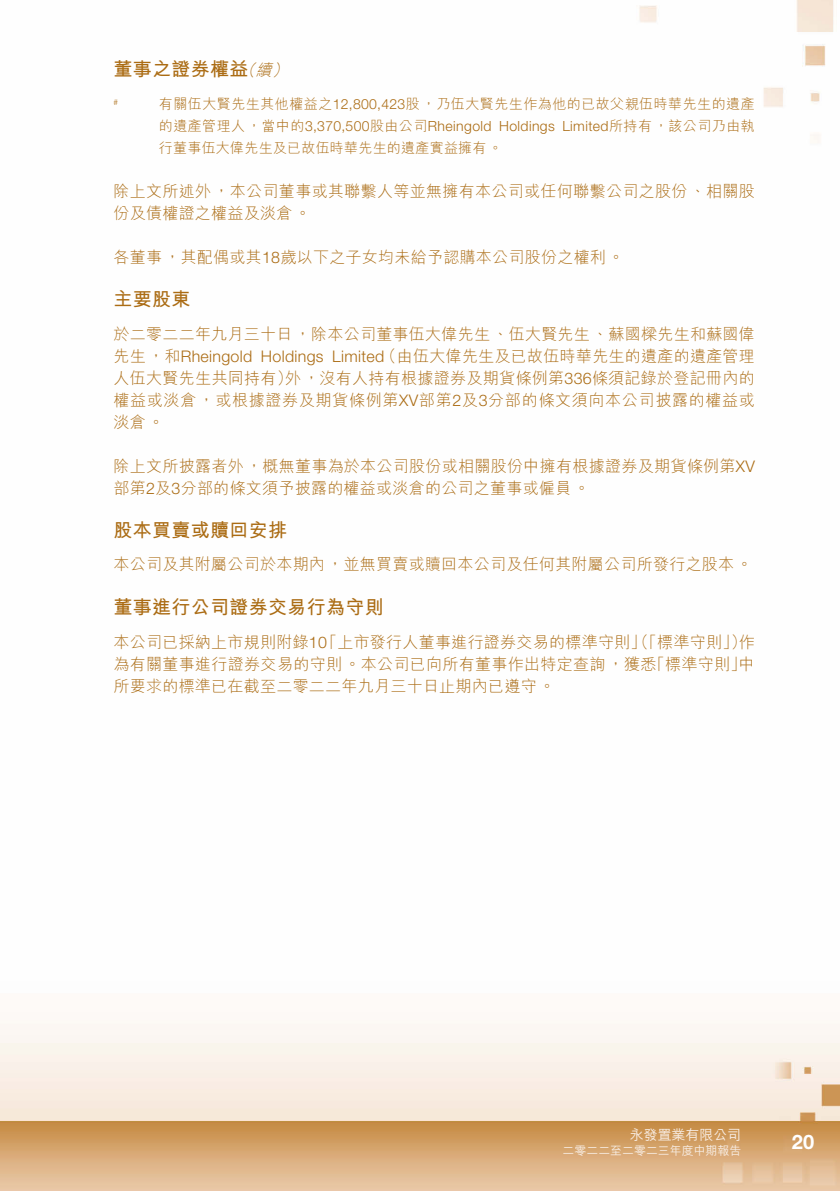
<style>
.page{position:relative;width:840px;height:1191px;background:#fff}
.page>*{position:absolute;margin:0;border:0;box-sizing:border-box;transform-origin:0 0}
.t1{font:700 20px "Helvetica Neue LT Std";color:#fff}
.t2{font:700 19px "M Hei HK";letter-spacing:.015em;color:#ab6c14}
.t3{font:300 16px/22px "M Hei HK";letter-spacing:.015em;color:#ab6c14}
.t4{font:300 16px "Helvetica Neue LT Std";letter-spacing:.02em;color:#ab6c14}
.t5{font:italic 300 16px "M Hei HK";color:#ab6c14}
.t6{font:300 14px "M Hei HK";letter-spacing:.035em;color:#ab6c14}
.t7{font:300 14px "Helvetica Neue LT Std";letter-spacing:.03em;color:#ab6c14}
.t8{font:300 14px "M Hei HK";letter-spacing:.015em;color:#ab6c14}
.t9{font:500 14px "M Hei HK";color:#f8ede4}
.t10{font:500 12px "M Hei HK";color:#f8ede4}
.t11{font:300 8.2px "Helvetica Neue LT Std";color:#ab6c14}
.s1{font-family:"Helvetica Neue LT Std"}
.s2{font-family:"M Hei HK"}
</style>
<div class="page">
<img style="left:0;top:0;width:839px;height:1191px">
<p class="t2" style="left:113px;top:55px;width:136px">董事之證券權益</p>
<p class="t6" style="left:159px;top:94px;width:597px">有關伍大賢先生其他權益之<span class="s1">12,800,423</span>股，乃伍大賢先生作為他的已故父親伍時華先生的遺產</p>
<p class="t5" style="left:255px;top:59px;width:22px">續</p>
<p class="t5" style="left:239px;top:59px;width:22px">（</p>
<p class="t5" style="left:272px;top:59px;width:22px">(</p>
<p class="t11" style="left:113px;top:97px;width:6px">#</p>
<p class="t7" style="left:159px;top:118px;width:334px"><span class="s2">的遺產管理人，當中的</span>3,370,500<span class="s2">股由公司</span>Rheingold</p>
<p class="t8" style="left:159px;top:138px;width:345px">行董事伍大偉先生及已故伍時華先生的遺產實益擁有。</p>
<p class="t3" style="left:113px;top:180px;width:642px">除上文所述外，本公司董事或其聯繫人等並無擁有本公司或任何聯繫公司之股份、相關股份及債權證之權益及淡倉。</p>
<p class="t3" style="left:113px;top:246px;width:512px">各董事，其配偶或其<span class="s1">18</span>歲以下之子女均未給予認購本公司股份之權利。</p>
<p class="t2" style="left:113px;top:285px;width:78px">主要股東</p>
<p class="t3" style="left:113px;top:322px;width:642px;text-align:right">於二零二二年九月三十日，除本公司董事伍大偉先生、伍大賢先生、蘇國樑先生和蘇國偉（由伍大偉先生及已故伍時華先生的遺產的遺產管理</p>
<p class="t6" style="left:562px;top:116px;width:194px"><span class="s1">Limited</span>所持有，該公司乃由執</p>
<p class="t7" style="left:499px;top:118px;width:57px">Holdings</p>
<p class="t4" style="left:113px;top:346px;width:140px"><span class="s2">先生，和</span>Rheingold</p>
<p class="t3" style="left:113px;top:366px;width:642px;text-align:justify">人伍大賢先生共同持有外） ，沒有人持有根據證券及期貨條例第<span class="s1">336</span>條須記錄於登記冊內的權益或淡倉，或根據證券及期貨條例第<span class="s1">XV</span>部第 及<span class="s1">2 3</span>分部的條文須向本公司披露的權益或淡倉。</p>
<p class="t3" style="left:113px;top:454px;width:642px">除上文所披露者外，概無董事為於本公司股份或相關股份中擁有根據證券及期貨條例第<span class="s1">XV</span>部第及<span class="s1">2 3</span>分部的條文須予披露的權益或淡倉的公司之董事或僱員。</p>
<p class="t2" style="left:113px;top:516px;width:175px">股本買賣或贖回安排</p>
<p class="t3" style="left:113px;top:552px;width:640px">本公司及其附屬公司於本期內，並無買賣或贖回本公司及任何其附屬公司所發行之股本。</p>
<p class="t2" style="left:113px;top:593px;width:272px">董事進行公司證券交易行為守則</p>
<p class="t3" style="left:738px;top:630px;width:17px">作</p>
<p class="t4" style="left:261px;top:346px;width:64px">Holdings</p>
<p class="t4" style="left:332px;top:346px;width:53px">Limited</p>
<p class="t3" style="left:321px;top:630px;width:427px">「上市發行人董事進行證券交易的標準守則」（「標準守則」）</p>
<p class="t3" style="left:113px;top:630px;width:215px">本公司已採納上市規則附錄<span class="s1">10</span></p>
<p class="t3" style="left:113px;top:652px;width:544px">為有關董事進行證券交易的守則。本公司已向所有董事作出特定查詢，獲悉所要求的標準已在截至二零二二年九月三十日止期內已遵守。</p>
<p class="t3" style="left:648px;top:652px;width:107px">「標準守則中」</p>
<p class="t9" style="left:629px;top:1125px;width:113px">永發置業有限公司</p>
<p class="t1" style="left:791px;top:1129px;width:24px">20</p>
<p class="t10" style="left:562px;top:1141px;width:180px">二零二二至二零二三年度中期報告</p>
</div>
